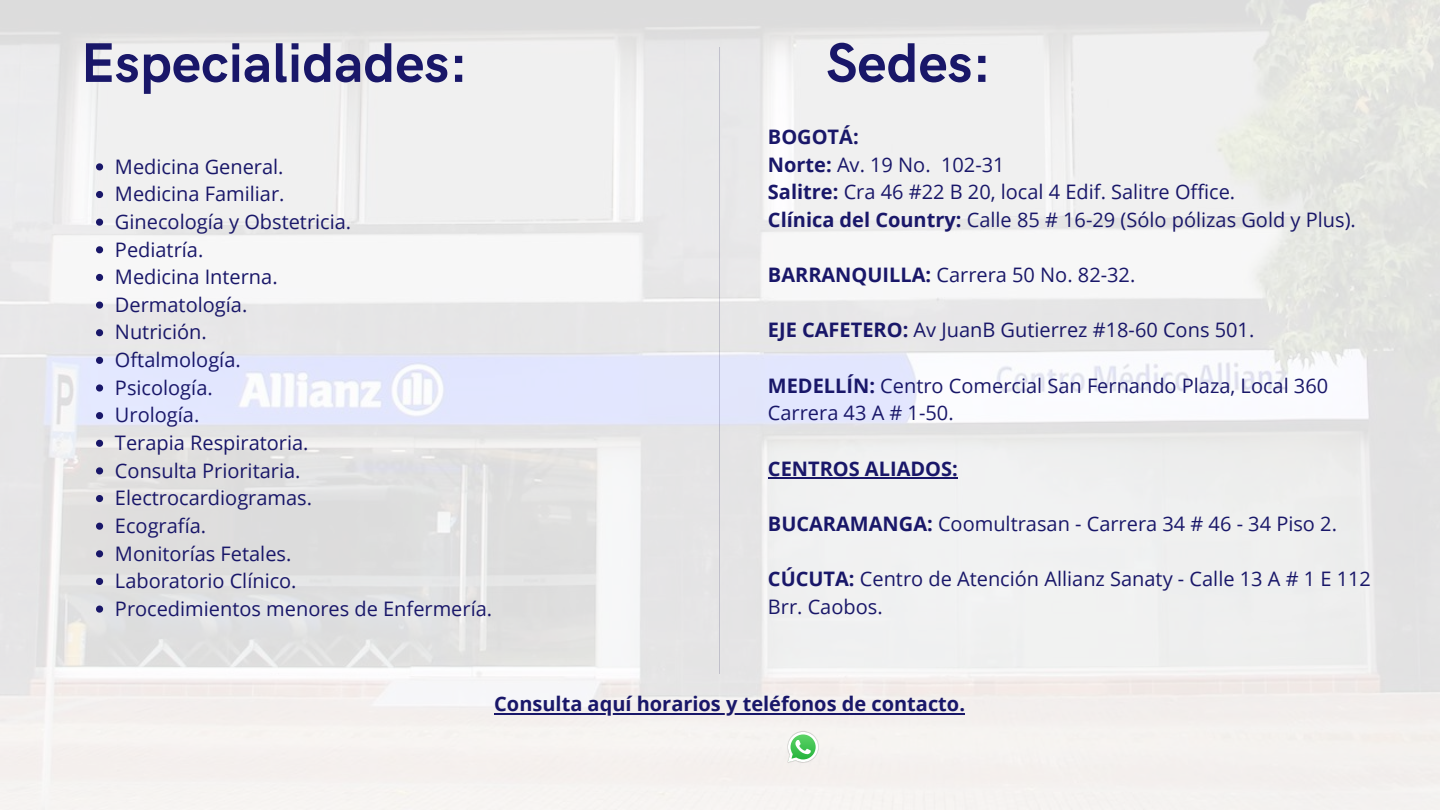
<style>
.page{position:relative;width:1440px;height:810px;background:#fff}
.page>*{position:absolute;margin:0;border:0;box-sizing:border-box;transform-origin:0 0}
.t1{font:700 56px "HK Grotesk";color:#191769}
.t2{font:20px/27.6px "Open Sans";color:#191769}
.t3{font:700 20px "Open Sans";color:#191769}
.s1{font-weight:700}
</style>
<div class="page">
<hr style="left:720px;top:47px;width:1px;height:627px;background:#29285d">
<svg style="left:96px;top:163px;width:7px;height:7px"></svg>
<svg style="left:96px;top:191px;width:7px;height:7px"></svg>
<svg style="left:96px;top:219px;width:7px;height:7px"></svg>
<svg style="left:96px;top:246px;width:7px;height:7px"></svg>
<svg style="left:96px;top:274px;width:7px;height:7px"></svg>
<svg style="left:96px;top:302px;width:7px;height:7px"></svg>
<svg style="left:96px;top:329px;width:7px;height:7px"></svg>
<svg style="left:96px;top:357px;width:7px;height:7px"></svg>
<svg style="left:96px;top:384px;width:7px;height:8px"></svg>
<svg style="left:96px;top:412px;width:7px;height:7px"></svg>
<svg style="left:96px;top:440px;width:7px;height:7px"></svg>
<svg style="left:96px;top:467px;width:7px;height:7px"></svg>
<svg style="left:96px;top:495px;width:7px;height:7px"></svg>
<svg style="left:96px;top:523px;width:7px;height:7px"></svg>
<svg style="left:96px;top:550px;width:7px;height:7px"></svg>
<svg style="left:96px;top:578px;width:7px;height:7px"></svg>
<svg style="left:96px;top:606px;width:7px;height:7px"></svg>
<hr style="left:768px;top:477px;width:190px;height:2px;background:#191769">
<hr style="left:494px;top:713px;width:471px;height:2px;background:#191769">
<img style="left:786px;top:731px;width:34px;height:33px">
<svg style="left:788px;top:732px;width:30px;height:30px"></svg>
<h1 class="t1" style="left:81px;top:32px;width:388px">Especialidades:</h1>
<h1 class="t1" style="left:826px;top:32px;width:166px">Sedes:</h1>
<p class="t2" style="left:768px;top:122px;width:590px"><span class="s1">BOGOTÁ:<br>Norte:</span> Av. 19 No. 102-31<br><span class="s1">Salitre:</span> Cra 46 #22 B 20, local 4 Edif. Salitre Office.<br><span class="s1">Clínica del Country:</span> Calle 85 # 16-29 (Sólo pólizas Gold y Plus).</p>
<p class="t2" style="left:768px;top:261px;width:369px"><span class="s1">BARRANQUILLA:</span> Carrera 50 No. 82-32.</p>
<p class="t2" style="left:768px;top:316px;width:488px"><span class="s1">EJE CAFETERO:</span> Av JuanB Gutierrez #18-60 Cons 501.</p>
<p class="t2" style="left:768px;top:371px;width:562px"><span class="s1">MEDELLÍN:</span> Centro Comercial San Fernando Plaza, Local 360<br>Carrera 43 A # 1-50.</p>
<p class="t2" style="left:115px;top:152px;width:379px">Medicina General.<br>Medicina Familiar.<br>Ginecología y Obstetricia.<br>Pediatría.<br>Medicina Interna.<br>Dermatología.<br>Nutrición.<br>Oftalmología.<br>Psicología.<br>Urología.<br>Terapia Respiratoria.<br>Consulta Prioritaria.<br>Electrocardiogramas.<br>Ecografía.<br>Monitorías Fetales.<br>Laboratorio Clínico.<br>Procedimientos menores de Enfermería.</p>
<p class="t3" style="left:768px;top:454px;width:191px">CENTROS ALIADOS:</p>
<p class="t2" style="left:768px;top:509px;width:571px"><span class="s1">BUCARAMANGA:</span> Coomultrasan - Carrera 34 # 46 - 34 Piso 2.</p>
<p class="t2" style="left:768px;top:565px;width:605px"><span class="s1">CÚCUTA:</span> Centro de Atención Allianz Sanaty - Calle 13 A # 1 E 112<br>Brr. Caobos.</p>
<p class="t3" style="left:494px;top:690px;width:472px">Consulta aquí horarios y teléfonos de contacto.</p>
</div>
